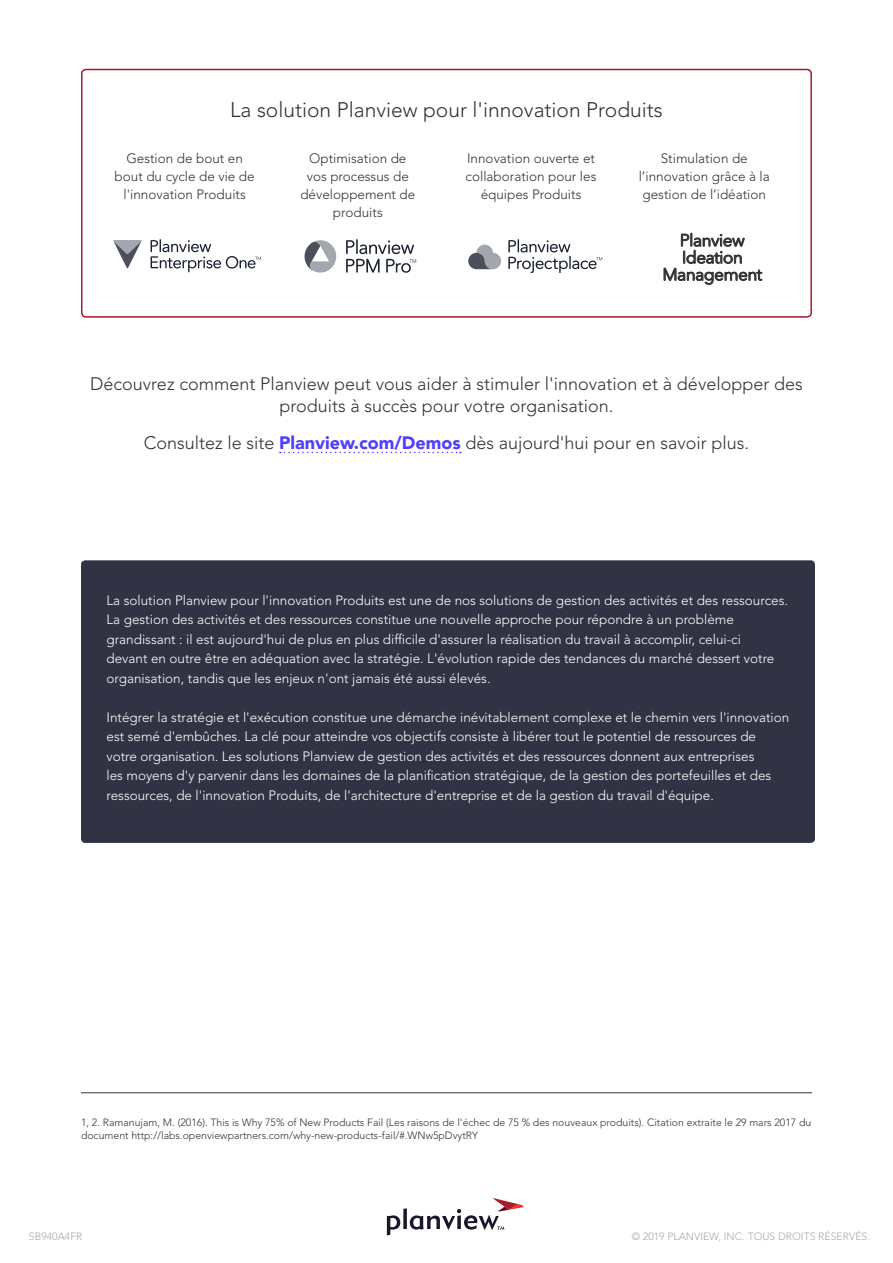
<style>
.page{position:relative;width:893px;height:1263px;background:#fff}
.page>*{position:absolute;margin:0;border:0;box-sizing:border-box;transform-origin:0 0}
.t1{font:300 21px "Avenir LT Std";color:#333}
.t2{font:300 18px/21.6px "Avenir LT Std";color:#333;text-align:center}
.t3{font:17.1px/17.1px "Avenir Next Rounded Std";letter-spacing:-.03em;color:#313232;text-align:center}
.t4{font:300 13.5px/19.5px "Avenir LT Std";color:#fff}
.t5{font:300 13.5px/18px "Avenir LT Std";color:#333;text-align:center}
.t6{font:300 10.5px/12.6px "Avenir LT Std";color:#333}
.t7{font:300 10.5px "Avenir LT Std";color:#a8a9ad}
.s1{font-family:"Avenir LT Pro";font-weight:900;color:#513dff}
</style>
<div class="page">
<svg style="left:387px;top:1198px;width:137px;height:37px"></svg>
<div style="left:81px;top:69px;width:731px;height:249px;border:2px solid #aa182c;border-radius:4px"></div>
<svg style="left:280px;top:452px;width:181px;height:1px"></svg>
<hr style="left:81px;top:1092px;width:731px;height:1px;background:#323332">
<div style="left:81px;top:560px;width:734px;height:283px;background:#313244;border-radius:4px"></div>
<svg style="left:305px;top:240px;width:31px;height:33px"></svg>
<svg style="left:346px;top:239px;width:70px;height:34px"></svg>
<svg style="left:113px;top:240px;width:29px;height:28px"></svg>
<svg style="left:151px;top:239px;width:110px;height:33px"></svg>
<svg style="left:664px;top:233px;width:98px;height:52px"></svg>
<svg style="left:468px;top:245px;width:33px;height:24px"></svg>
<svg style="left:508px;top:239px;width:94px;height:34px"></svg>
<h1 class="t1" style="left:230px;top:97px;width:434px">La solution Planview pour l'innovation Produits</h1>
<p class="t5" style="left:115px;top:150px;width:142px">Gestion de bout en bout du cycle de vie de l'innovation Produits</p>
<p class="t5" style="left:300px;top:150px;width:117px">Optimisation de vos processus de développement de produits</p>
<p class="t5" style="left:466px;top:150px;width:132px">Innovation ouverte et collaboration pour les équipes Produits</p>
<p class="t5" style="left:639px;top:150px;width:133px">Stimulation de l’innovation grâce à la gestion de l’idéation</p>
<p class="t3" style="left:662px;top:232px;width:101px">Planview<br>Ideation<br>Management</p>
<h2 class="t2" style="left:90px;top:373px;width:714px">Découvrez comment Planview peut vous aider à stimuler l'innovation et à développer des produits à succès pour votre organisation.</h2>
<h2 class="t2" style="left:144px;top:432px;width:607px">Consultez le site <span class="s1">Planview.com/Demos</span> dès aujourd'hui pour en savoir plus.</h2>
<p class="t4" style="left:107px;top:590px;width:683px">La solution Planview pour l'innovation Produits est une de nos solutions de gestion des activités et des ressources.<br>La gestion des activités et des ressources constitue une nouvelle approche pour répondre à un problème grandissant : il est aujourd'hui de plus en plus difficile d'assurer la réalisation du travail à accomplir, celui-ci<br>devant en outre être en adéquation avec la stratégie. L'évolution rapide des tendances du marché dessert votre organisation, tandis que les enjeux n'ont jamais été aussi élevés.</p>
<p class="t4" style="left:107px;top:707px;width:684px">Intégrer la stratégie et l'exécution constitue une démarche inévitablement complexe et le chemin vers l'innovation est semé d'embûches. La clé pour atteindre vos objectifs consiste à libérer tout le potentiel de ressources de votre organisation. Les solutions Planview de gestion des activités et des ressources donnent aux entreprises<br>les moyens d'y parvenir dans les domaines de la planification stratégique, de la gestion des portefeuilles et des ressources, de l'innovation Produits, de l'architecture d'entreprise et de la gestion du travail d'équipe.</p>
<p class="t6" style="left:81px;top:1116px;width:732px">1, 2. Ramanujam, M. (2016). This is Why 75% of New Products Fail (Les raisons de l'échec de 75 % des nouveaux produits). Citation extraite le 29 mars 2017 du document http://labs.openviewpartners.com/why-new-products-fail/#.WNw5pDvytRY</p>
<p class="t7" style="left:29px;top:1230px;width:55px">SB940A4FR</p>
<p class="t7" style="left:632px;top:1230px;width:240px">© 2019 PLANVIEW, INC. TOUS DROITS RÉSERVÉS.</p>
</div>
